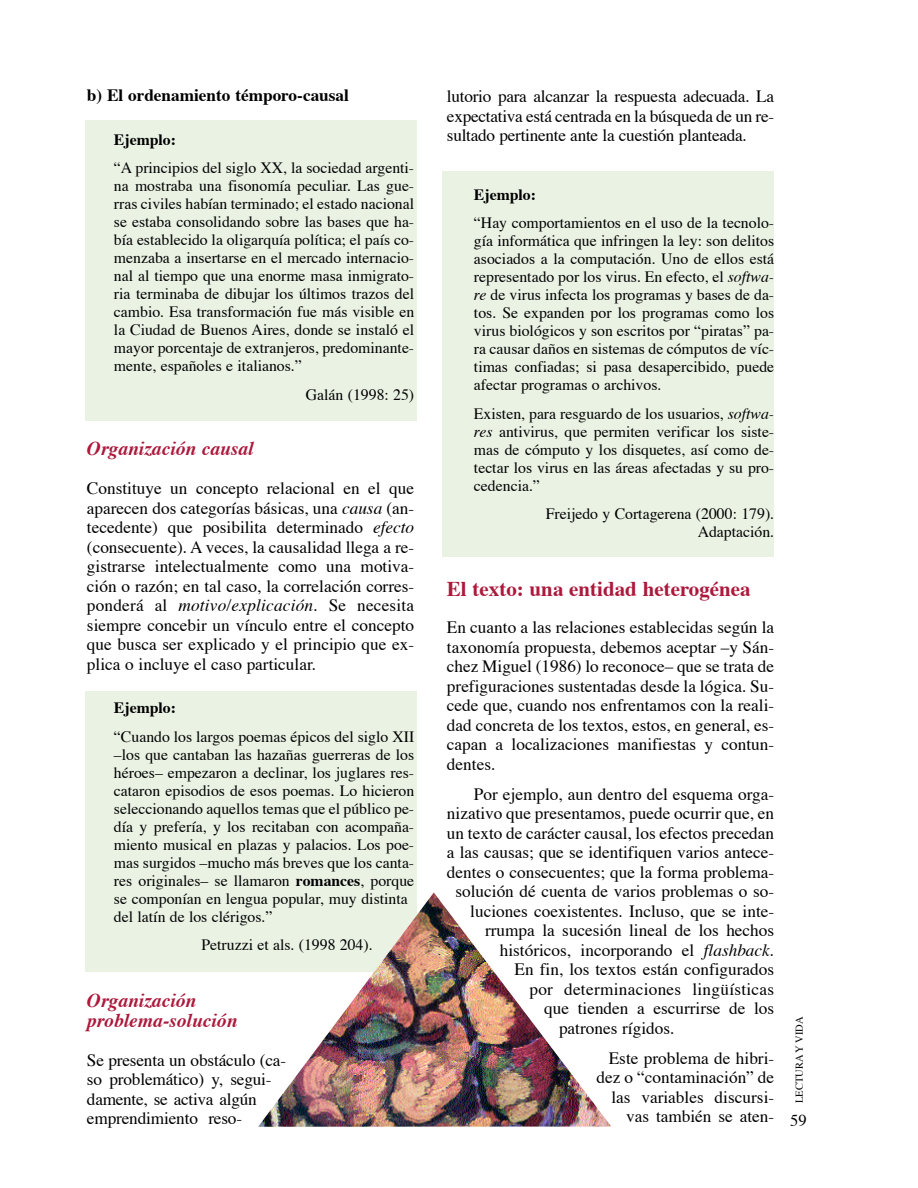
<style>
.page{position:relative;width:918px;height:1188px;background:#fff}
.page>*{position:absolute;margin:0;border:0;box-sizing:border-box;transform-origin:0 0}
.t1{font:700 21px "Times";color:#ac193c}
.t2{font:italic 700 19.5px/19.5px "Times";color:#ac193c}
.t3{font:17.25px/19.5px "Times";color:#000;text-align:justify}
.t4{font:700 17.25px "Times";color:#000}
.t5{font:16.5px "Times";color:#000}
.t6{font:15.75px/18px "Times";color:#000;text-align:justify}
.t7{font:700 15.75px "Times";color:#000}
.t8{font:10.5px "Times";color:#000}
.s1{font-style:italic}
.s2{font-weight:700}
</style>
<div class="page">
<div style="left:85px;top:691px;width:332px;height:281px;background:#eaf2e4"></div>
<div style="left:443px;top:171px;width:331px;height:385px;background:#eaf2e4"></div>
<div style="left:85px;top:120px;width:332px;height:300px;background:#eaf2e4"></div>
<img style="left:258px;top:892px;width:353px;height:235px">
<p class="t4" style="left:87px;top:88px;width:264px">b) El or de na mien to tém po ro-cau sal</p>
<p class="t7" style="left:114px;top:133px;width:64px">Ejem plo:</p>
<p class="t6" style="left:114px;top:160px;width:302px">“A prin ci pios del si glo XX, la so cie dad argen ti - na mos tra ba una fi so no mía pe cu liar. Las gue - rras ci vi les ha bían ter mi na do; el es ta do na cio nal se es ta ba con so li dan do so bre las ba ses que ha - bía es ta ble ci do la oli gar quía po lí ti ca; el país co - men za ba a in ser tar se en el mer ca do in ter na cio - nal al tiem po que una enor me ma sa in mi gra to - ria ter mi na ba de di bu jar los úl ti mos tra zos del cam bio. Esa trans for ma ción fue más vi si ble en la Ciu dad de Bue nos Ai res, don de se ins ta ló el ma yor por cen ta je de ex tran je ros, pre do mi nan te - men te, es pa ño les e ita lia nos.”</p>
<p class="t6" style="left:306px;top:387px;width:110px">Ga lán (1998: 25)</p>
<p class="t2" style="left:87px;top:441px;width:168px">Or ga ni za ción cau sal</p>
<p class="t3" style="left:87px;top:480px;width:329px">Cons ti tu ye un con cep to re la cio nal en el que apa re cen dos ca te go rías bá si cas, una <span class="s1">cau sa</span> (an - te ce den te) que po si bi li ta de ter mi na do <span class="s1">efec to </span>(con se cuen te). A ve ces, la cau sa li dad lle ga a re - gis trar se in te lec tual men te co mo una mo ti va - ción o ra zón; en tal ca so, la co rre la ción co rres - ponderá al <span class="s1">motivo/explicación</span>. Se necesita siem pre con ce bir un vín cu lo en tre el con cep to que bus ca ser ex pli ca do y el prin ci pio que ex - pli ca o in clu ye el ca so par ti cu lar.</p>
<p class="t7" style="left:114px;top:701px;width:64px">Ejem plo:</p>
<p class="t6" style="left:114px;top:729px;width:302px;text-align:left">“Cuan do los largos poe mas épi cos del si glo XII –los que can ta ban las ha za ñas gue rre ras de los hé roes– em pe za ron a de cli nar, los ju gla res res - ca ta ron epi so dios de esos poe mas. Lo hi cie ron se lec cio nan do aque llos te mas que el pú bli co pe - día y pre fe ría, y los re ci ta ban con acom pa ña - mien to mu si cal en pla zas y pa la cios. Los poe - mas surgi dos –mu cho más bre ves que los can ta - res ori gi na les– se lla ma ron <span class="s2">ro man ces</span>, por que se com po nían en len gua po pu lar, muy dis tin ta del la tín de los clé ri gos.”</p>
<p class="t6" style="left:201px;top:937px;width:173px">Pe truz zi et als. (1998 204)<span class="s1">.</span></p>
<p class="t2" style="left:87px;top:993px;width:152px">Or ga ni za ción<br>pro ble ma-so lu ción</p>
<p class="t3" style="left:87px;top:1052px;width:201px;text-align:left">Se presenta un obstáculo (ca&shy;so problemático) y, segui&shy;damente, se activa algún emprendimiento reso-</p>
<p class="t3" style="left:447px;top:88px;width:329px">lutorio para alcanzar la respuesta adecuada. La expectativa está centrada en la búsqueda de un re&shy;sultado pertinente ante la cuestión planteada.</p>
<p class="t7" style="left:474px;top:188px;width:64px">Ejem plo:</p>
<p class="t6" style="left:474px;top:216px;width:302px">“Hay com por ta mien tos en el uso de la tec no lo - gía in for má ti ca que in frin gen la ley: son de li tos aso cia dos a la com pu ta ción. Uno de ellos es tá re pre sen ta do por los vi rus. En efec to, el <span class="s1">soft wa - re</span> de vi rus in fec ta los pro gra mas y ba ses de da - tos. Se ex pan den por los pro gra mas co mo los vi rus bio ló gi cos y son es cri tos por “pi ra tas” pa - ra cau sar da ños en sis te mas de cóm pu tos de víc - ti mas con fia das; si pa sa de sa per ci bi do, pue de afec tar pro gra mas o ar chi vos.</p>
<p class="t6" style="left:474px;top:406px;width:302px">Exis ten, pa ra res guar do de los usua rios, <span class="s1">soft wa - res</span> an ti vi rus, que per mi ten ve ri fi car los sis te - mas de cóm pu to y los dis que tes, así co mo de - tec tar los vi rus en las áreas afec ta das y su pro - ce den cia.”</p>
<p class="t6" style="left:546px;top:507px;width:230px;text-align:right">Frei je do y Cor ta ge re na (2000: 179).<br>Adap ta ción.</p>
<h1 class="t1" style="left:447px;top:580px;width:305px">El tex to: una en ti dad he te ro gé nea</h1>
<p class="t3" style="left:447px;top:619px;width:329px">En cuan to a las re la cio nes es ta ble ci das se gún la ta xo no mía pro pues ta, de be mos acep tar –y Sán - chez Mi guel (1986) lo re co no ce– que se tra ta de pre fi gu ra cio nes sus ten ta das des de la ló gi ca. Su - ce de que, cuan do nos en fren ta mos con la rea li - dad con cre ta de los tex tos, es tos, en ge ne ral, es - ca pan a lo ca li za cio nes ma ni fies tas y con tun - den tes.</p>
<p class="t3" style="left:474px;top:786px;width:302px">Por ejem plo, aun den tro del es que ma orga -</p>
<p class="t3" style="left:447px;top:805px;width:329px">ni za ti vo que pre sen ta mos, pue de ocu rrir que, en</p>
<p class="t3" style="left:447px;top:825px;width:329px">un tex to de ca rác ter cau sal, los efec tos pre ce dan</p>
<p class="t3" style="left:447px;top:844px;width:329px">a las cau sas; que se iden ti fi quen va rios an te ce -</p>
<p class="t3" style="left:447px;top:864px;width:329px">den tes o con se cuen tes; que la for ma pro ble ma-</p>
<p class="t3" style="left:455px;top:883px;width:320px">so lu ción dé cuen ta de va rios pro ble mas o so -</p>
<p class="t3" style="left:470px;top:903px;width:305px">lu cio nes coe xis ten tes. In clu so, que se in te -</p>
<p class="t3" style="left:485px;top:922px;width:291px">rrum pa la su ce sión li neal de los he chos</p>
<p class="t3" style="left:500px;top:942px;width:276px">his tó ri cos, in cor po ran do el <span class="s1">flash back</span>.</p>
<p class="t3" style="left:515px;top:961px;width:261px">En fin, los tex tos es tán con fi gu ra dos</p>
<p class="t3" style="left:529px;top:981px;width:246px">por determinaciones lingüísticas</p>
<p class="t3" style="left:544px;top:1000px;width:232px">que tien den a es cu rrir se de los</p>
<p class="t3" style="left:559px;top:1020px;width:117px">pa tro nes rí gi dos.</p>
<p class="t3" style="left:597px;top:1050px;width:179px;text-align:right">Es te pro ble ma de hi bri - dez o “con ta mi na ción” de las variables discursi&shy;vas tam bién se aten -</p>
<p class="t8" style="left:795px;top:1103px;width:88px;rotate:-90deg">LECTURA Y VIDA</p>
<p class="t5" style="left:790px;top:1114px;width:18px">59</p>
</div>
